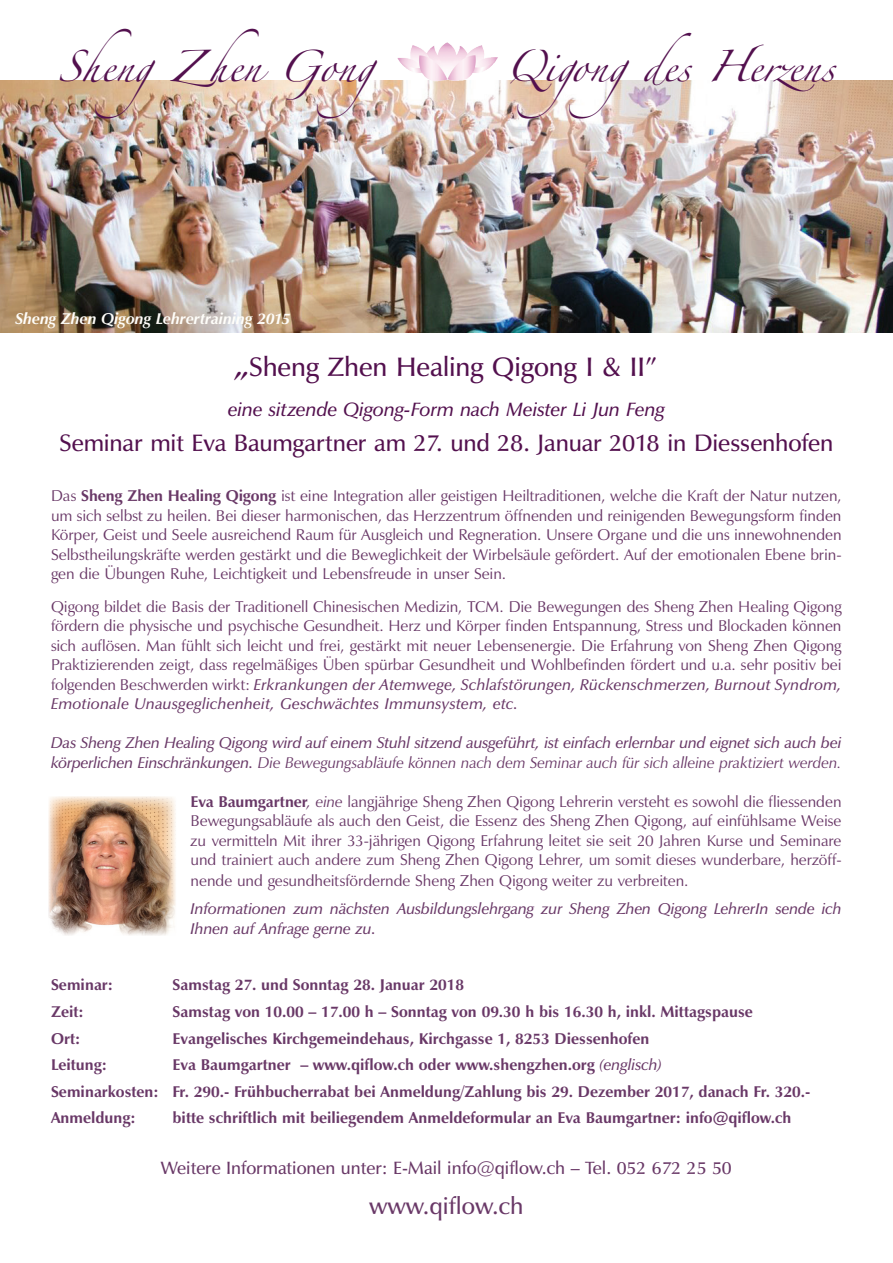
<style>
.page{position:relative;width:893px;height:1263px;background:#fff}
.page>*{position:absolute;margin:0;border:0;box-sizing:border-box;transform-origin:0 0}
.t1{font:28.5px "Zapfino";letter-spacing:.01em;color:#53104e}
.t2{font:600 27px "Zapf Humanist 601 BT";letter-spacing:-.005em;color:#53104e}
.t3{font:600 24px "Zapf Humanist 601 BT";letter-spacing:-.01em;color:#53104e}
.t4{font:600 24px "Zapf Humanist 601 BT";color:#693867}
.t5{font:italic 600 19.5px "Zapf Humanist 601 BT";color:#53104e}
.t6{font:600 18px "Zapf Humanist 601 BT";color:#693867}
.t7{font:15.75px/19.5px "Zapf Humanist 601 BT";letter-spacing:-.005em;color:#693867;text-align:justify}
.t8{font:700 15.75px/26.7px "Zapf Humanist 601 BT";color:#693867}
.t9{font:italic 600 15.75px/19.5px "Zapf Humanist 601 BT";color:#693867}
.t10{font:italic 700 15.75px "Zapf Humanist 601 BT";letter-spacing:-.005em;color:#fffefa}
.s1{font-weight:700;font-style:italic}
.s2{font-weight:700}
.s3{font-weight:600;font-style:italic}
.s4{font-weight:400}
.s5{font-style:italic}
</style>
<div class="page">
<img style="left:0;top:80px;width:893px;height:253px">
<img style="left:49px;top:797px;width:127px;height:138px">
<img style="left:396px;top:42px;width:105px;height:41px">
<h1 class="t1" style="left:58px;top:54px;width:360px">ShengZhen Gong</h1>
<h1 class="t1" style="left:505px;top:54px;width:331px">Qigongdes Herzens</h1>
<p class="t10" style="left:15px;top:309px;width:277px">Sheng Zhen Qigong Lehrertraining 2015</p>
<h2 class="t2" style="left:236px;top:350px;width:422px"><span class="s1">„</span>Sheng Zhen Healing Qigong I &amp; II”</h2>
<p class="t5" style="left:228px;top:397px;width:438px">eine sitzende Qigong-Form nach Meister Li Jun Feng</p>
<h3 class="t3" style="left:59px;top:428px;width:776px">Seminar mit Eva Baumgartner am 27. und 28. Januar 2018 in Diessenhofen</h3>
<p class="t7" style="left:51px;top:486px;width:792px">Das <span class="s2">Sheng Zhen Healing Qigong</span> ist eine Integration aller geistigen Heiltraditionen, welche die Kraft der Natur nutzen, um sich selbst zu heilen. Bei dieser harmonischen, das Herzzentrum öffnenden und reinigenden Bewegungsform finden Körper, Geist und Seele ausreichend Raum für Ausgleich und Regneration. Unsere Organe und die uns innewohnenden Selbstheilungskräfte werden gestärkt und die Beweglichkeit der Wirbelsäule gefördert. Auf der emotionalen Ebene brin&shy;gen die Übungen Ruhe, Leichtigkeit und Lebensfreude in unser Sein.</p>
<p class="t7" style="left:51px;top:596px;width:792px">Qigong bildet die Basis der Traditionell Chinesischen Medizin, TCM. Die Bewegungen des Sheng Zhen Healing Qigong fördern die physische und psychische Gesundheit. Herz und Körper finden Entspannung, Stress und Blockaden können sich auflösen. Man fühlt sich leicht und frei, gestärkt mit neuer Lebensenergie. Die Erfahrung von Sheng Zhen Qigong Praktizierenden zeigt, dass regelmäßiges Üben spürbar Gesundheit und Wohlbefinden fördert und u.a. sehr positiv bei folgenden Beschwerden wirkt: <span class="s3">Erkrankungen der Atemwege, Schlafstörungen, Rückenschmerzen, Burnout Syndrom, Emotionale Unausgeglichenheit, Geschwächtes Immunsystem, etc.</span></p>
<p class="t9" style="left:51px;top:733px;width:792px">Das Sheng Zhen Healing Qigong wird auf einem Stuhl sitzend ausgeführt, ist einfach erlernbar und eignet sich auch bei körperlichen Einschränkungen. <span class="s4">Die Bewegungsabläufe können nach dem Seminar auch für sich alleine praktiziert werden.</span></p>
<p class="t7" style="left:191px;top:791px;width:653px"><span class="s2">Eva Baumgartner</span><span class="s5">, eine</span> langjährige Sheng Zhen Qigong Lehrerin versteht es sowohl die fliessenden Bewegungsabläufe als auch den Geist, die Essenz des Sheng Zhen Qigong, auf einfühlsame Weise zu vermitteln Mit ihrer 33-jährigen Qigong Erfahrung leitet sie seit 20 Jahren Kurse und Seminare und trainiert auch andere zum Sheng Zhen Qigong Lehrer, um somit dieses wunderbare, herzöff-</p>
<p class="t7" style="left:191px;top:871px;width:499px">nende und gesundheitsfördernde Sheng Zhen Qigong weiter zu verbreiten.</p>
<p class="t9" style="left:191px;top:899px;width:653px">Informationen zum nächsten Ausbildungslehrgang zur Sheng Zhen Qigong LehrerIn sende ich<br>Ihnen auf Anfrage gerne zu.</p>
<p class="t8" style="left:51px;top:971px;width:64px">Seminar:</p>
<p class="t8" style="left:173px;top:971px;width:293px">Samstag 27. und Sonntag 28. Januar 2018</p>
<p class="t8" style="left:51px;top:998px;width:34px">Zeit:</p>
<p class="t8" style="left:173px;top:998px;width:582px">Samstag von 10.00 – 17.00 h – Sonntag von 09.30 h bis 16.30 h, inkl. Mittagspause</p>
<p class="t8" style="left:51px;top:1025px;width:31px">Ort:</p>
<p class="t8" style="left:173px;top:1025px;width:478px">Evangelisches Kirchgemeindehaus, Kirchgasse 1, 8253 Diessenhofen</p>
<p class="t8" style="left:51px;top:1051px;width:58px">Leitung:</p>
<p class="t8" style="left:51px;top:1051px;width:761px;text-indent:121px">Eva Baumgartner – www.qiflow.ch oder www.shengzhen.org <span class="s3">(englisch)<br></span>Seminarkosten: Fr. 290.- Frühbucherrabat bei Anmeldung/Zahlung bis 29. Dezember 2017, danach Fr. 320.-<br>Anmeldung:</p>
<p class="t8" style="left:173px;top:1105px;width:620px">bitte schriftlich mit beiliegendem Anmeldeformular an Eva Baumgartner: info@qiflow.ch</p>
<p class="t6" style="left:161px;top:1156px;width:573px">Weitere Informationen unter: E-Mail info@qiflow.ch – Tel. 052 672 25 50</p>
<h3 class="t4" style="left:369px;top:1191px;width:156px">www.qiflow.ch</h3>
</div>
